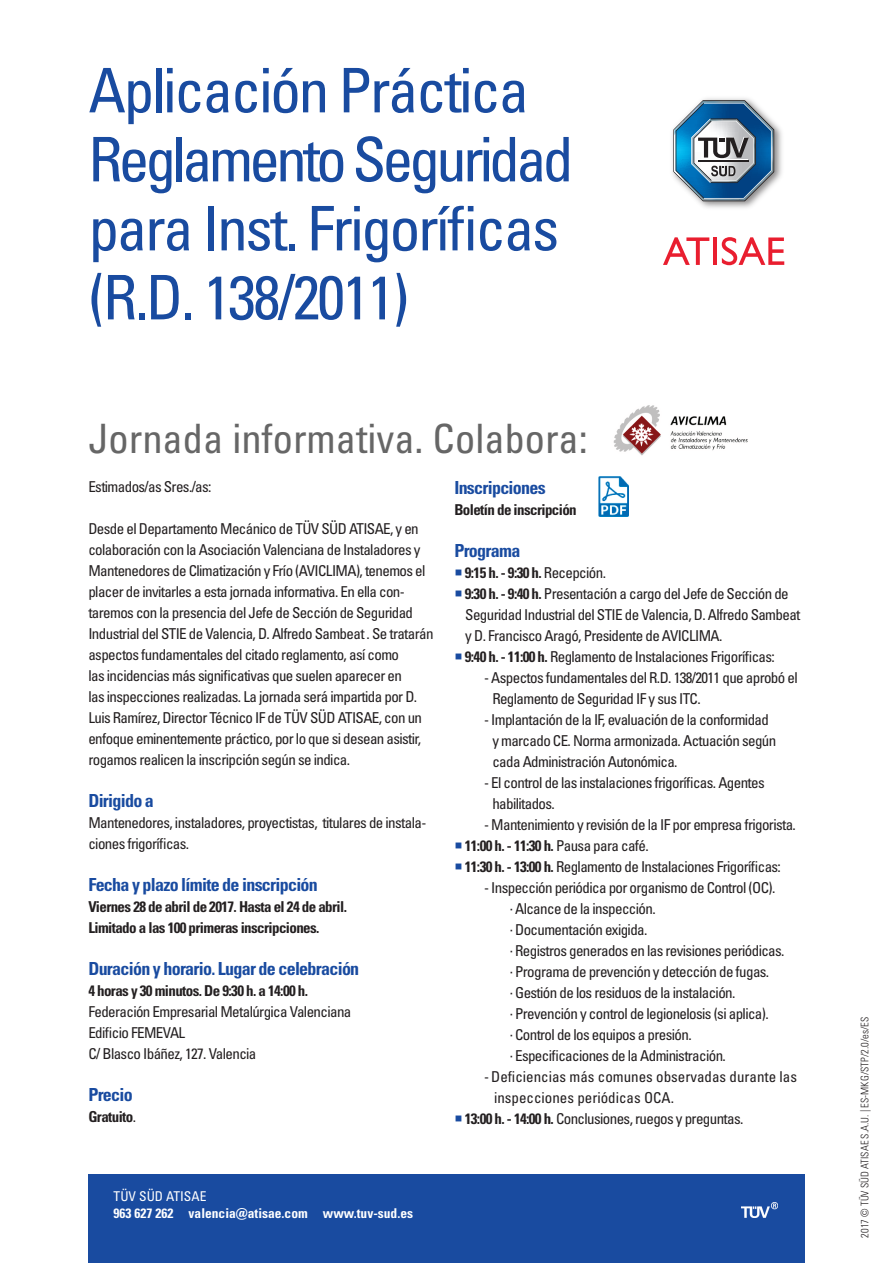
<style>
.page{position:relative;width:893px;height:1263px;background:#fff}
.page>*{position:absolute;margin:0;border:0;box-sizing:border-box;transform-origin:0 0}
.t1{font:condensed 61.5px/69px "Univers LTCYR 57";letter-spacing:-.04em;color:#194ba0}
.t2{font:condensed 40.5px "Univers LTCYR 57";color:#666}
.t3{font:18px "Univers LTCYR 67 Bold Cond";letter-spacing:-.04em;color:#194ba0}
.t4{font:condensed 15px/21px "Univers LTCYR 57";letter-spacing:-.04em;color:#231f20}
.t5{font:15px/21px "Univers LTCYR 67 Bold Cond";letter-spacing:-.04em;color:#231f20}
.t6{font:condensed 15px/21px "Univers LTCYR 57";color:#231f20}
.t7{font:13.5px "Univers LTCYR 67 Bold Cond";color:#fff}
.t8{font:condensed 13.5px "Univers LTCYR 57";color:#fff}
.t9{font:10.5px "Univers LTCYR 47 Light Cond";color:#231f20}
.s1{font-family:"Univers LTCYR 57";font-stretch:condensed}
.s2{color:#194ba0}
.s3{font-family:"Univers LTCYR 67 Bold Cond";font-stretch:normal}
</style>
<div class="page">
<img style="left:672px;top:98px;width:110px;height:110px">
<svg style="left:673px;top:100px;width:101px;height:101px"></svg>
<svg style="left:663px;top:237px;width:46px;height:28px"></svg>
<hr style="left:713px;top:237px;width:4px;height:28px;background:#e91e2f">
<svg style="left:722px;top:237px;width:62px;height:28px"></svg>
<img style="left:599px;top:476px;width:29px;height:40px">
<div style="left:88px;top:1174px;width:717px;height:89px;background:#194ba0"></div>
<img style="left:742px;top:1202px;width:35px;height:16px">
<img style="left:613px;top:405px;width:135px;height:51px">
<h1 class="t1" style="left:88px;top:54px;width:487px">Aplicación Práctica<br>Reglamento Seguridad para Inst. Frigoríficas (R.D. 138/2011)</h1>
<h2 class="t2" style="left:88px;top:413px;width:501px">Jornada informativa. Colabora:</h2>
<p class="t4" style="left:88px;top:476px;width:125px">Estimados/as Sres./as:</p>
<p class="t4" style="left:88px;top:518px;width:347px">Desde el Departamento Mecánico de TÜV SÜD ATISAE, y en colaboración con la Asociación Valenciana de Instaladores y Mantenedores de Climatización y Frío (AVICLIMA), tenemos el placer de invitarles a esta jornada informativa. En ella con&shy;taremos con la presencia del Jefe de Sección de Seguridad Industrial del STIE de Valencia, D. Alfredo Sambeat . Se tratarán aspectos fundamentales del citado reglamento, así como<br>las incidencias más significativas que suelen aparecer en<br>las inspecciones realizadas. La jornada será impartida por D.<br>Luis Ramírez, Director Técnico IF de TÜV SÜD ATISAE, con un enfoque eminentemente práctico, por lo que si desean asistir, rogamos realicen la inscripción según se indica.</p>
<p class="t3" style="left:88px;top:789px;width:67px">Dirigido a</p>
<p class="t4" style="left:88px;top:812px;width:339px">Mantenedores, instaladores, proyectistas, titulares de instala&shy;ciones frigoríficas.</p>
<p class="t3" style="left:88px;top:873px;width:231px">Fecha y plazo límite de inscripción</p>
<p class="t5" style="left:88px;top:896px;width:260px">Viernes 28 de abril de 2017. Hasta el 24 de abril.<br>Limitado a las 100 primeras inscripciones.</p>
<p class="t3" style="left:88px;top:957px;width:272px">Duración y horario. Lugar de celebración</p>
<p class="t5" style="left:88px;top:980px;width:221px">4 horas y 30 minutos. De 9:30 h. a 14:00 h.</p>
<p class="t4" style="left:88px;top:1001px;width:264px">Federación Empresarial Metalúrgica Valenciana<br>Edificio FEMEVAL<br>C/ Blasco Ibáñez, 127. Valencia</p>
<p class="t3" style="left:88px;top:1083px;width:46px">Precio</p>
<p class="t5" style="left:88px;top:1106px;width:49px">Gratuito<span class="s1">.</span></p>
<p class="t3" style="left:454px;top:477px;width:93px">Inscripciones</p>
<p class="t5" style="left:454px;top:499px;width:124px">Boletín de inscripción</p>
<p class="t3" style="left:454px;top:540px;width:67px">Programa</p>
<p class="t5" style="left:454px;top:562px;width:153px"><span class="s2">○</span> 9:15 h. - 9:30 h. <span class="s1">Recepción.</span></p>
<p class="t4" style="left:465px;top:583px;width:337px;text-indent:-11px"><span class="s2">○</span> <span class="s3">9:30 h. - 9:40 h.</span> Presentación a cargo del Jefe de Sección de<br>Seguridad Industrial del STIE de Valencia, D. Alfredo Sambeat y D. Francisco Aragó, Presidente de AVICLIMA.</p>
<p class="t4" style="left:454px;top:646px;width:322px"><span class="s2">○</span> <span class="s3">9:40 h. - 11:00 h.</span> Reglamento de Instalaciones Frigoríficas:</p>
<p class="t4" style="left:492px;top:667px;width:307px;text-indent:-8px">- Aspectos fundamentales del R.D. 138/2011 que aprobó el<br>Reglamento de Seguridad IF y sus ITC.</p>
<p class="t4" style="left:492px;top:709px;width:286px;text-indent:-8px">- Implantación de la IF, evaluación de la conformidad y marcado CE. Norma armonizada. Actuación según cada Administración Autonómica.</p>
<p class="t4" style="left:492px;top:772px;width:274px;text-indent:-8px">- El control de las instalaciones frigoríficas. Agentes habilitados.</p>
<p class="t4" style="left:484px;top:814px;width:313px">- Mantenimiento y revisión de la IF por empresa frigorista.</p>
<p class="t5" style="left:454px;top:835px;width:196px"><span class="s2">○</span> 11:00 h. - 11:30 h. <span class="s1">Pausa para café.</span></p>
<p class="t4" style="left:454px;top:856px;width:328px"><span class="s2">○</span> <span class="s3">11:30 h. - 13:00 h.</span> Reglamento de Instalaciones Frigoríficas:</p>
<p class="t4" style="left:510px;top:877px;width:276px;text-indent:-26px">- Inspección periódica por organismo de Control (OC).<br>· Alcance de la inspección.<br>· Documentación exigida.<br>· Registros generados en las revisiones periódicas. · Programa de prevención y detección de fugas.<br>· Gestión de los residuos de la instalación.<br>· Prevención y control de legionelosis (si aplica).<br>· Control de los equipos a presión.<br>· Especificaciones de la Administración.</p>
<p class="t6" style="left:494px;top:1066px;width:304px;text-indent:-10px">- Deficiencias más comunes observadas durante las inspecciones periódicas OCA.</p>
<p class="t4" style="left:454px;top:1108px;width:291px"><span class="s2">○</span> <span class="s3">13:00 h. - 14:00 h.</span> Conclusiones, ruegos y preguntas.</p>
<p class="t8" style="left:114px;top:1188px;width:94px">TÜV SÜD ATISAE</p>
<p class="t7" style="left:114px;top:1204px;width:301px">963 627 262 valencia@atisae.com www.tuv-sud.es</p>
<p class="t9" style="left:858px;top:1238px;width:223px;rotate:-90deg">2017 © TÜV SÜD ATISAE S.A.U. | ES-MKG/STP/2.0/es/ES</p>
</div>
